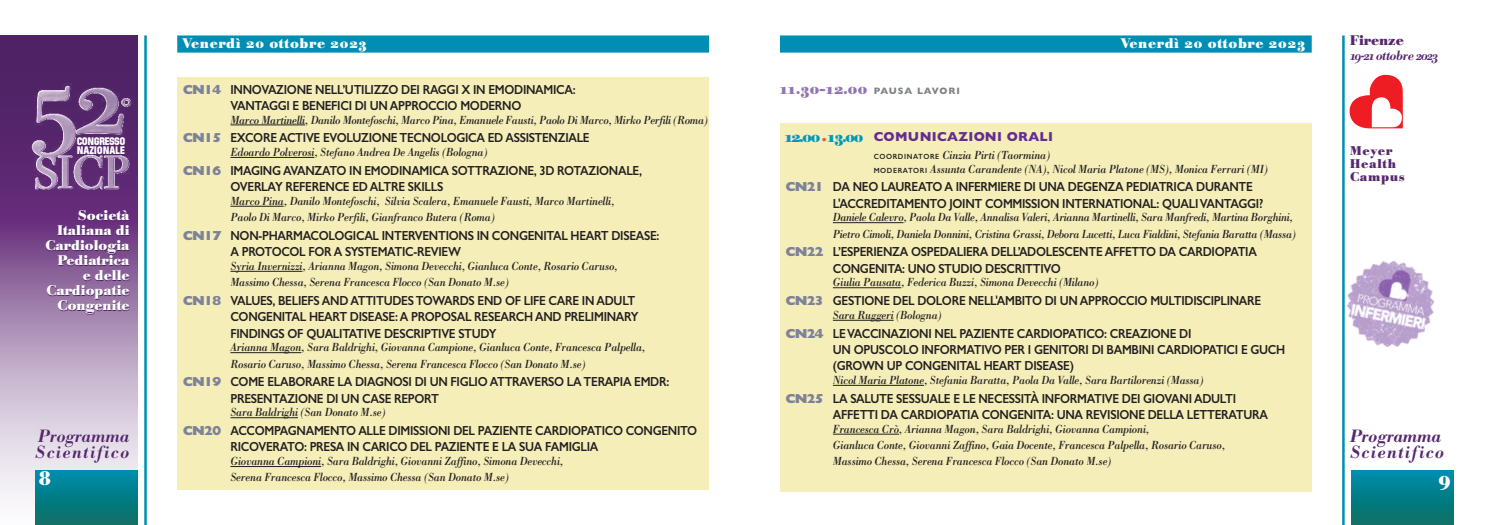
<style>
.page{position:relative;width:1489px;height:525px;background:#fff}
.page>*{position:absolute;margin:0;border:0;box-sizing:border-box;transform-origin:0 0}
.t1{font:19.38px "Bodoni BE Bold Os F";color:#fff}
.t2{font:17.5px/16.2px "Bodoni BE Medium Italic Os F";letter-spacing:.07em;color:#56286e}
.t3{font:15.25px "Bodoni BE Bold Os F";letter-spacing:.015em;color:#9374b3}
.t4{font:13.75px/15px "Bodoni BE Bold Os F";color:#fff;text-align:right}
.t5{font:13.75px "Bodoni BE Bold Os F";letter-spacing:.05em;color:#fff}
.t6{font:13.75px "Bodoni BE Bold Os F";color:#56286e}
.t7{font:600 13.12px/16.2px "Gill Sans";letter-spacing:-.025em;color:#231f20;scale:.9 1}
.t8{font:700 13.12px "Gill Sans";letter-spacing:.025em;color:#652d91}
.t9{font:13.12px "Bodoni BE Medium Italic Os F";letter-spacing:-.05em;color:#56286e}
.t10{font:12.5px/12.6px "Bodoni BE Bold Os F";letter-spacing:.06em;color:#56286e}
.t11{font:italic 12.12px/16.2px "Bodoni";letter-spacing:-.02em;color:#231f20;scale:.9 1}
.t12{font:10.88px/8.6px "Directors Gothic 240 Bl";letter-spacing:-.03em;color:#fff}
.s1{font-weight:800;color:rgb(73 84 140/.7)}
.s2{font-family:"Gill Sans";font-weight:700;font-size:9.38px;color:#808285}
.s3{font-family:"Bodoni BE Bold Os F";font-weight:400;font-size:15.25px;color:#09b}
.s4{font-family:"Gill Sans";font-weight:600;font-style:normal;font-size:7.5px}
</style>
<div class="page">
<div style="left:780px;top:123px;width:531px;height:368px;background:#f5eeb9"></div>
<div style="left:177px;top:77px;width:532px;height:412px;background:#f5eeb9"></div>
<svg style="left:0;top:35px;width:137px;height:464px;background:#9c7ca8"></svg>
<div style="left:35px;top:469px;width:102px;height:55px;background:linear-gradient(to bottom,#008daf,#0c6f62)"></div>
<div style="left:1351px;top:469px;width:102px;height:55px;background:linear-gradient(to bottom,#008eb0,#0b6f63)"></div>
<hr style="left:832px;top:222px;width:71px;height:1px;background:#231f20">
<hr style="left:832px;top:287px;width:69px;height:1px;background:#231f20">
<hr style="left:832px;top:320px;width:61px;height:1px;background:#231f20">
<hr style="left:832px;top:385px;width:91px;height:1px;background:#231f20">
<hr style="left:832px;top:433px;width:66px;height:1px;background:#231f20">
<hr style="left:230px;top:124px;width:75px;height:1px;background:#231f20">
<hr style="left:230px;top:157px;width:84px;height:1px;background:#231f20">
<hr style="left:230px;top:206px;width:54px;height:1px;background:#231f20">
<hr style="left:230px;top:271px;width:72px;height:1px;background:#231f20">
<hr style="left:230px;top:352px;width:71px;height:1px;background:#231f20">
<hr style="left:230px;top:417px;width:68px;height:1px;background:#231f20">
<hr style="left:230px;top:466px;width:91px;height:1px;background:#231f20">
<div style="left:780px;top:35px;width:531px;height:18px;background:#008fb3"></div>
<hr style="left:1341px;top:35px;width:3px;height:489px;background:#008fb3">
<hr style="left:144px;top:35px;width:3px;height:489px;background:#008fb3">
<svg style="left:1349px;top:75px;width:53px;height:53px"></svg>
<img style="left:25px;top:77px;width:113px;height:122px">
<div style="left:177px;top:35px;width:532px;height:18px;background:#008fb3"></div>
<img style="left:1341px;top:258px;width:94px;height:88px">
<p class="t5" style="left:182px;top:38px;width:186px">Venerdì 20 ottobre 2023</p>
<p class="t5" style="left:1120px;top:38px;width:186px">Venerdì 20 ottobre 2023</p>
<p class="t6" style="left:1349px;top:36px;width:55px">Firenze</p>
<p class="t9" style="left:1349px;top:51px;width:90px">19-21ottobre 2023</p>
<p class="t7" style="left:183px;top:81px;width:438px;text-align:center"><span class="s1">CN14</span> INNOVAZIONE NELL’UTILIZZO DEI RAGGI X IN EMODINAMICA:<br>VANTAGGI E BENEFICI DI UN APPROCCIO MODERNO</p>
<p class="t11" style="left:230px;top:111px;width:532px">Marco Martinelli, Danilo Montefoschi, Marco Pina, Emanuele Fausti, Paolo Di Marco, Mirko Perfili (Roma)</p>
<p class="t7" style="left:183px;top:130px;width:453px"><span class="s1">CN15</span> EXCORE ACTIVE EVOLUZIONE TECNOLOGICA ED ASSISTENZIALE</p>
<p class="t11" style="left:230px;top:144px;width:287px">Edoardo Polverosi, Stefano Andrea De Angelis (Bologna)</p>
<p class="t7" style="left:230px;top:162px;width:458px;text-indent:-48px"><span class="s1">CN16</span> IMAGING AVANZATO IN EMODINAMICA SOTTRAZIONE, 3D ROTAZIONALE,<br>OVERLAY REFERENCE ED ALTRE SKILLS</p>
<p class="t11" style="left:230px;top:192px;width:428px">Marco Pina, Danilo Montefoschi, Silvia Scalera, Emanuele Fausti, Marco Martinelli,<br>Paolo Di Marco, Mirko Perfili, Gianfranco Butera (Roma)</p>
<p class="t7" style="left:230px;top:227px;width:478px;text-indent:-48px"><span class="s1">CN17</span> NON-PHARMACOLOGICAL INTERVENTIONS IN CONGENITAL HEART DISEASE:<br>A PROTOCOL FOR A SYSTEMATIC-REVIEW</p>
<p class="t11" style="left:230px;top:257px;width:432px">Syria Invernizzi, Arianna Magon, Simona Devecchi, Gianluca Conte, Rosario Caruso,<br>Massimo Chessa, Serena Francesca Flocco (San Donato M.se)</p>
<p class="t7" style="left:230px;top:292px;width:455px;text-indent:-48px"><span class="s1">CN18</span> VALUES, BELIEFS AND ATTITUDES TOWARDS END OF LIFE CARE IN ADULT<br>CONGENITAL HEART DISEASE: A PROPOSAL RESEARCH AND PRELIMINARY<br>FINDINGS OF QUALITATIVE DESCRIPTIVE STUDY</p>
<p class="t11" style="left:230px;top:339px;width:463px">Arianna Magon, Sara Baldrighi, Giovanna Campione, Gianluca Conte, Francesca Palpella,<br>Rosario Caruso, Massimo Chessa, Serena Francesca Flocco (San Donato M.se)</p>
<p class="t7" style="left:230px;top:373px;width:489px;text-indent:-48px"><span class="s1">CN19</span> COME ELABORARE LA DIAGNOSI DI UN FIGLIO ATTRAVERSO LA TERAPIA EMDR:<br>PRESENTAZIONE DI UN CASE REPORT</p>
<p class="t11" style="left:230px;top:404px;width:174px">Sara Baldrighi (San Donato M.se)</p>
<p class="t7" style="left:230px;top:422px;width:520px;text-indent:-48px"><span class="s1">CN20</span> ACCOMPAGNAMENTO ALLE DIMISSIONI DEL PAZIENTE CARDIOPATICO CONGENITO<br>RICOVERATO: PRESA IN CARICO DEL PAZIENTE E LA SUA FAMIGLIA</p>
<p class="t11" style="left:230px;top:452px;width:371px">Giovanna Campioni, Sara Baldrighi, Giovanni Zaffino, Simona Devecchi,<br>Serena Francesca Flocco, Massimo Chessa (San Donato M.se)</p>
<p class="t3" style="left:779px;top:83px;width:182px">11.30-12.00 <span class="s2">PAUSA LAVORI</span></p>
<p class="t8" style="left:784px;top:129px;width:270px"><span class="s3">12.00</span><sub>•</sub><span class="s3">13.00</span> COMUNICAZIONI ORALI</p>
<p class="t11" style="left:873px;top:148px;width:439px;line-height:13.8px"><span class="s4">COORDINATORE</span> Cinzia Pirti (Taormina)<br><span class="s4">MODERATORI</span> Assunta Carandente (NA), Nicol Maria Platone (MS), Monica Ferrari (MI)</p>
<p class="t7" style="left:832px;top:178px;width:479px;text-indent:-48px"><span class="s1">CN21</span> DA NEO LAUREATO A INFERMIERE DI UNA DEGENZA PEDIATRICA DURANTE<br>L'ACCREDITAMENTO JOINT COMMISSION INTERNATIONAL: QUALIVANTAGGI?</p>
<p class="t11" style="left:832px;top:209px;width:516px">Daniele Calevro, Paola Da Valle, Annalisa Valeri, Arianna Martinelli, Sara Manfredi, Martina Borghini,<br>Pietro Cimoli, Daniela Donnini, Cristina Grassi, Debora Lucetti, Luca Fialdini, Stefania Baratta (Massa)</p>
<p class="t7" style="left:832px;top:243px;width:472px;text-indent:-48px"><span class="s1">CN22</span> L’ESPERIENZA OSPEDALIERA DELL’ADOLESCENTE AFFETTO DA CARDIOPATIA<br>CONGENITA: UNO STUDIO DESCRITTIVO</p>
<p class="t11" style="left:832px;top:274px;width:297px">Giulia Pausata, Federica Buzzi, Simona Devecchi (Milano)</p>
<p class="t7" style="left:785px;top:292px;width:530px"><span class="s1">CN23</span> GESTIONE DEL DOLORE NELL'AMBITO DI UN APPROCCIO MULTIDISCIPLINARE</p>
<p class="t11" style="left:832px;top:306px;width:122px">Sara Ruggeri (Bologna)</p>
<p class="t7" style="left:832px;top:325px;width:504px;text-indent:-48px"><span class="s1">CN24</span> LEVACCINAZIONI NEL PAZIENTE CARDIOPATICO: CREAZIONE DI<br>UN OPUSCOLO INFORMATIVO PER I GENITORI DI BAMBINI CARDIOPATICI E GUCH (GROWN UP CONGENITAL HEART DISEASE)</p>
<p class="t11" style="left:832px;top:371px;width:413px">Nicol Maria Platone, Stefania Baratta, Paola Da Valle, Sara Bartilorenzi (Massa)</p>
<p class="t7" style="left:832px;top:390px;width:485px;text-indent:-48px"><span class="s1">CN25</span> LA SALUTE SESSUALE E LE NECESSITÀ INFORMATIVE DEI GIOVANI ADULTI<br>AFFETTI DA CARDIOPATIA CONGENITA: UNA REVISIONE DELLA LETTERATURA</p>
<p class="t11" style="left:832px;top:420px;width:437px">Francesca Crò, Arianna Magon, Sara Baldrighi, Giovanna Campioni,<br>Gianluca Conte, Giovanni Zaffino, Gaia Docente, Francesca Palpella, Rosario Caruso,<br>Massimo Chessa, Serena Francesca Flocco (San Donato M.se)</p>
<p class="t12" style="left:77px;top:138px;width:50px">CONGRESSO<br>NAZIONALE</p>
<p class="t10" style="left:1349px;top:146px;width:56px">Meyer<br>Health<br>Campus</p>
<p class="t4" style="left:46px;top:210px;width:85px">Società<br>Italiana di<br>Cardiologia<br>Pediatrica<br>e delle<br>Cardiopatie<br>Congenite</p>
<h2 class="t2" style="left:35px;top:429px;width:96px">Programma<br>Scientifico</h2>
<h2 class="t2" style="left:1349px;top:429px;width:96px">Programma<br>Scientifico</h2>
<h1 class="t1" style="left:39px;top:471px;width:14px">8</h1>
<h1 class="t1" style="left:1438px;top:471px;width:14px">9</h1>
</div>
